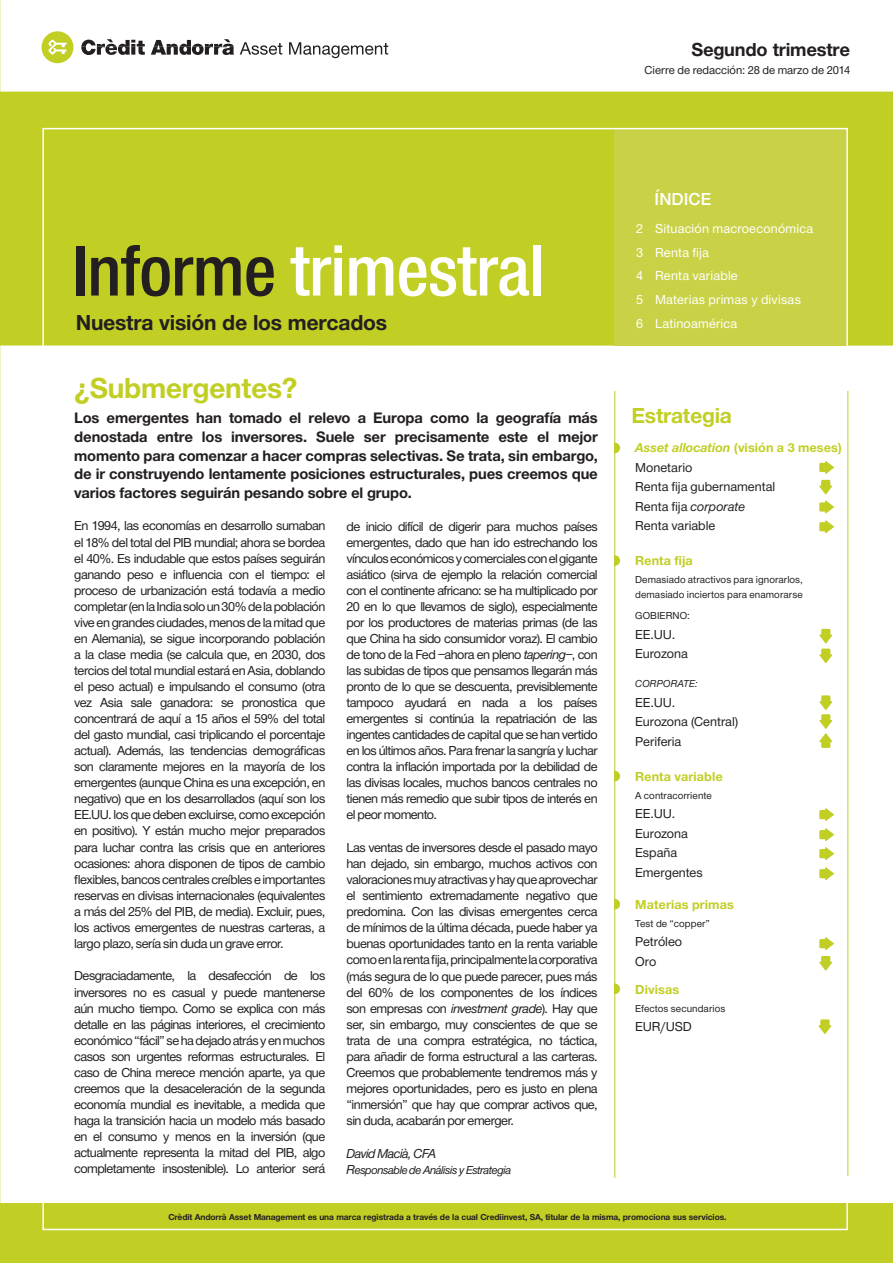
<style>
.page{position:relative;width:893px;height:1263px;background:#fff}
.page>*{position:absolute;margin:0;border:0;box-sizing:border-box;transform-origin:0 0}
.t1{font:75px "Helvetica Neue H67";letter-spacing:-.01em;color:#fff}
.t2{font:30px "Helvetica Neue H75";letter-spacing:-.01em;color:#c1ce23}
.t3{font:22.5px "Helvetica Neue H75";letter-spacing:-.01em;color:#231f20}
.t4{font:22.5px "Helvetica Neue H75";letter-spacing:-.01em;color:#c1ce23}
.t5{font:19.5px "Helvetica Neue H75";letter-spacing:-.01em;color:#231f20}
.t6{font:18px "Helvetica Neue H65";letter-spacing:.005em;color:#fff}
.t7{font:15.75px/18.8px "Helvetica Neue H75";letter-spacing:-.01em;color:#231f20;text-align:justify}
.t8{font:13.5px/16px "Helvetica Neue H55";letter-spacing:-.035em;color:#231f20;text-align:justify}
.t9{font:13.5px/19.5px "Helvetica Neue H55";color:#231f20}
.t10{font:13.5px/23.7px "Helvetica Neue H55";letter-spacing:.015em;color:#fff}
.t11{font:13.5px "Helvetica Neue H75";letter-spacing:.01em;color:#c1ce23}
.t12{font:13.5px "Helvetica Neue H76";letter-spacing:-.005em;color:#c1ce23}
.t13{font:13.5px "Helvetica Neue H56";letter-spacing:-.045em;color:#231f20}
.t14{font:13.5px/19.5px "Helvetica Neue H55";letter-spacing:-.005em;color:#231f20}
.t15{font:12px "Helvetica Neue H55";color:#231f20}
.t16{font:12px "Helvetica Neue H56";letter-spacing:-.04em;color:#231f20}
.t17{font:10.5px/15px "Helvetica Neue H55";letter-spacing:.01em;color:#231f20}
.t18{font:10.5px "Helvetica Neue H56";letter-spacing:.01em;color:#231f20}
.t19{font:9px "Helvetica Neue H75";letter-spacing:-.01em;color:#231f20}
.s1{color:#231f20}
.s2{font-family:"Helvetica Neue H56"}
.s3{font-size:13.5px}
.s4{font-family:"Helvetica Neue H75"}
</style>
<div class="page">
<div style="left:0;top:92px;width:893px;height:254px;background:#c1ce23"></div>
<div style="left:614px;top:129px;width:234px;height:217px;background:#c9d247"></div>
<div style="left:0;top:1204px;width:893px;height:59px;background:#c1ce23"></div>
<svg style="left:81px;top:39px;width:153px;height:16px"></svg>
<svg style="left:240px;top:42px;width:42px;height:13px"></svg>
<svg style="left:289px;top:42px;width:99px;height:16px"></svg>
<div style="left:42px;top:31px;width:31px;height:32px;background:#c1ce23;border-radius:50%"></div>
<svg style="left:48px;top:39px;width:19px;height:16px"></svg>
<hr style="left:614px;top:391px;width:1px;height:787px;background:#c1ce23">
<svg style="left:615px;top:443px;width:5px;height:10px"></svg>
<svg style="left:615px;top:555px;width:5px;height:11px"></svg>
<svg style="left:615px;top:771px;width:5px;height:10px"></svg>
<svg style="left:615px;top:899px;width:5px;height:10px"></svg>
<svg style="left:615px;top:983px;width:5px;height:11px"></svg>
<hr style="left:847px;top:391px;width:1px;height:785px;background:#c1ce23">
<svg style="left:819px;top:480px;width:13px;height:15px"></svg>
<svg style="left:819px;top:520px;width:15px;height:13px"></svg>
<svg style="left:819px;top:501px;width:15px;height:12px"></svg>
<svg style="left:819px;top:461px;width:15px;height:13px"></svg>
<svg style="left:819px;top:937px;width:15px;height:13px"></svg>
<svg style="left:819px;top:956px;width:13px;height:15px"></svg>
<svg style="left:818px;top:1019px;width:13px;height:15px"></svg>
<svg style="left:819px;top:629px;width:13px;height:34px"></svg>
<svg style="left:819px;top:695px;width:13px;height:53px"></svg>
<svg style="left:819px;top:828px;width:15px;height:13px"></svg>
<svg style="left:819px;top:867px;width:15px;height:13px"></svg>
<svg style="left:819px;top:847px;width:15px;height:13px"></svg>
<svg style="left:819px;top:808px;width:15px;height:13px"></svg>
<h3 class="t5" style="left:691px;top:37px;width:160px">Segundo trimestre</h3>
<p class="t15" style="left:645px;top:62px;width:207px">Cierre de redacción: 28 de marzo de 2014</p>
<h1 class="t1" style="left:73px;top:221px;width:473px"><span class="s1">Informe</span> trimestral</h1>
<h3 class="t3" style="left:76px;top:308px;width:313px">Nuestra visión de los mercados</h3>
<h2 class="t2" style="left:74px;top:368px;width:225px">¿Submergentes?</h2>
<p class="t7" style="left:74px;top:410px;width:525px">Los emergentes han tomado el relevo a Europa como la geografía más denostada entre los inversores. Suele ser precisamente este el mejor momento para comenzar a hacer compras selectivas. Se trata, sin embargo, de ir construyendo lentamente posiciones estructurales, pues creemos que varios factores seguirán pesando sobre el grupo.</p>
<p class="t8" style="left:74px;top:519px;width:253px">En 1994, las economías en desarrollo sumaban el 18% del total del PIB mundial; ahora se bordea el 40%. Es indudable que estos países seguirán ganando peso e influencia con el tiempo: el proceso de urbanización está todavía a medio completar(enlaIndiasoloun30%delapoblación vive en grandes ciudades, menos de la mitad que en Alemania), se sigue incorporando población a la clase media (se calcula que, en 2030, dos tercios del total mundial estará en Asia, doblando el peso actual) e impulsando el consumo (otra vez Asia sale ganadora: se pronostica que concentrará de aquí a 15 años el 59% del total del gasto mundial, casi triplicando el porcentaje actual). Además, las tendencias demográficas son claramente mejores en la mayoría de los emergentes (aunque China es una excepción, en negativo) que en los desarrollados (aquí son los EE.UU. los que deben excluirse, como excepción en positivo). Y están mucho mejor preparados para luchar contra las crisis que en anteriores ocasiones: ahora disponen de tipos de cambio flexibles,bancoscentralescreíbleseimportantes reservas en divisas internacionales (equivalentes a más del 25% del PIB, de media). Excluir, pues, los activos emergentes de nuestras carteras, a largo plazo, sería sin duda un grave error.</p>
<p class="t8" style="left:74px;top:969px;width:253px">Desgraciadamente, la desafección de los inversores no es casual y puede mantenerse aún mucho tiempo. Como se explica con más detalle en las páginas interiores, el crecimiento económico“fácil”sehadejadoatrásyenmuchos casos son urgentes reformas estructurales. El caso de China merece mención aparte, ya que creemos que la desaceleración de la segunda economía mundial es inevitable, a medida que haga la transición hacia un modelo más basado en el consumo y menos en la inversión (que actualmente representa la mitad del PIB, algo completamente insostenible). Lo anterior será</p>
<p class="t8" style="left:346px;top:519px;width:253px">de inicio difícil de digerir para muchos países emergentes, dado que han ido estrechando los vínculoseconómicosycomercialesconelgigante asiático (sirva de ejemplo la relación comercial con el continente africano: se ha multiplicado por 20 en lo que llevamos de siglo), especialmente por los productores de materias primas (de las que China ha sido consumidor voraz). El cambio de tono de la Fed –ahora en pleno <span class="s2">tapering</span>–, con las subidas de tipos que pensamos llegarán más pronto de lo que se descuenta, previsiblemente tampoco ayudará en nada a los países emergentes si continúa la repatriación de las ingentes cantidades de capital que se han vertido en los últimos años. Para frenar la sangría y luchar contra la inflación importada por la debilidad de las divisas locales, muchos bancos centrales no tienen más remedio que subir tipos de interés en el peor momento.</p>
<p class="t8" style="left:346px;top:841px;width:253px">Las ventas de inversores desde el pasado mayo han dejado, sin embargo, muchos activos con valoracionesmuyatractivasyhayqueaprovechar el sentimiento extremadamente negativo que predomina. Con las divisas emergentes cerca de mínimos de la última década, puede haber ya buenas oportunidades tanto en la renta variable comoenlarentafija,principalmentelacorporativa (más segura de lo que puede parecer, pues más del 60% de los componentes de los índices son empresas con <span class="s2">investment grade</span>). Hay que ser, sin embargo, muy conscientes de que se trata de una compra estratégica, no táctica, para añadir de forma estructural a las carteras.<br>Creemos que probablemente tendremos más y mejores oportunidades, pero es justo en plena “inmersión” que hay que comprar activos que, sin duda, acabarán por emerger.</p>
<p class="t13" style="left:346px;top:1144px;width:91px">David Macià, CFA</p>
<p class="t16" style="left:346px;top:1161px;width:166px"><span class="s3">R</span>esponsable de Análisis y Estrategia</p>
<h3 class="t6" style="left:655px;top:187px;width:58px">ÍNDICE</h3>
<p class="t10" style="left:636px;top:218px;width:179px">2 Situación macroeconómica<br>3 Renta fija<br>4 Renta variable<br>5 Materias primas y divisas<br>6 Latinoamérica</p>
<h3 class="t4" style="left:631px;top:400px;width:102px">Estrategia</h3>
<p class="t12" style="left:635px;top:439px;width:208px">Asset allocation <span class="s4">(visión a 3 meses)</span></p>
<p class="t9" style="left:635px;top:458px;width:142px">Monetario<br>Renta fija gubernamental<br>Renta fija <span class="s2">corporate<br></span>Renta variable</p>
<p class="t11" style="left:635px;top:552px;width:59px">Renta fija</p>
<p class="t17" style="left:635px;top:573px;width:169px">Demasiado atractivos para ignorarlos, demasiado inciertos para enamorarse</p>
<p class="t17" style="left:635px;top:609px;width:56px">GOBIERNO:</p>
<p class="t14" style="left:635px;top:625px;width:54px">EE.UU.<br>Eurozona</p>
<p class="t18" style="left:635px;top:677px;width:64px">CORPORATE:</p>
<p class="t9" style="left:635px;top:693px;width:105px">EE.UU.<br>Eurozona (Central)<br>Periferia</p>
<p class="t11" style="left:635px;top:767px;width:89px">Renta variable</p>
<p class="t17" style="left:635px;top:788px;width:78px">A contracorriente</p>
<p class="t9" style="left:635px;top:805px;width:69px">EE.UU.<br>Eurozona<br>España<br>Emergentes</p>
<p class="t11" style="left:635px;top:895px;width:100px">Materias primas</p>
<p class="t17" style="left:635px;top:917px;width:76px">Test de “copper”</p>
<p class="t9" style="left:635px;top:933px;width:48px">Petróleo<br>Oro</p>
<p class="t11" style="left:635px;top:980px;width:45px">Divisas</p>
<p class="t17" style="left:635px;top:1002px;width:92px">Efectos secundarios</p>
<p class="t8" style="left:635px;top:1020px;width:58px">EUR/USD</p>
<p class="t19" style="left:168px;top:1211px;width:560px">Crèdit Andorrà Asset Management es una marca registrada a través de la cual Crediinvest, SA, titular de la misma, promociona sus servicios.</p>
</div>
